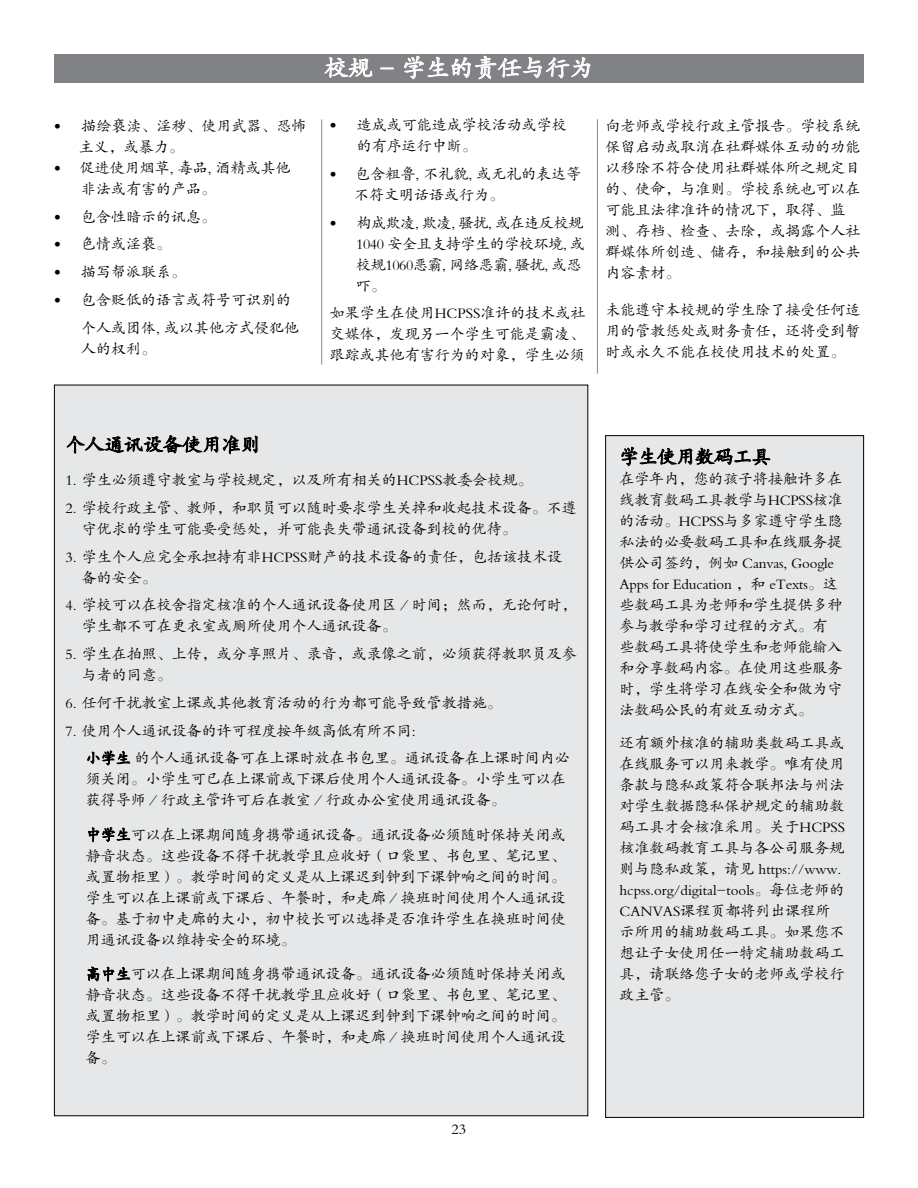
<style>
.page{position:relative;width:918px;height:1188px;background:#fff}
.page>*{position:absolute;margin:0;border:0;box-sizing:border-box;transform-origin:0 0}
.t1{font:24px "FZKTJW GB1 0";color:#fff}
.t2{font:19.5px "FZKTJW GB1 0";color:#000}
.t3{font:15px/21px "FZKTJW GB1 0";color:#000}
.t4{font:15px/21px "FZKTJW GB1 0";letter-spacing:-.025em;color:#000}
.s1{font-family:"Helvetica Neue LT Std";font-size:13.5px}
</style>
<div class="page">
<div style="left:54px;top:54px;width:810px;height:28px;background:#808285"></div>
<svg style="left:324px;top:57px;width:49px;height:21px"></svg>
<svg style="left:380px;top:67px;width:14px;height:2px"></svg>
<svg style="left:404px;top:55px;width:187px;height:28px"></svg>
<hr style="left:321px;top:119px;width:1px;height:246px;background:#939598">
<div style="left:54px;top:385px;width:534px;height:731px;background:#e6e7e8"></div>
<svg style="left:67px;top:435px;width:191px;height:20px"></svg>
<svg style="left:88px;top:751px;width:42px;height:14px"></svg>
<svg style="left:88px;top:827px;width:42px;height:15px"></svg>
<svg style="left:88px;top:966px;width:42px;height:15px"></svg>
<hr style="left:597px;top:119px;width:1px;height:255px;background:#939598">
<div style="left:606px;top:436px;width:258px;height:681px;background:#e6e7e8"></div>
<svg style="left:621px;top:446px;width:149px;height:21px"></svg>
<div style="left:605px;top:435px;width:259px;height:683px;border:1px solid #000"></div>
<p class="t3" style="left:79px;top:116px;width:229px;text-indent:-25px"><span class="s1">•</span> 描绘亵渎、淫秽、使用武器、恐怖主义，或暴力。</p>
<p class="t3" style="left:81px;top:158px;width:211px;text-indent:-27px"><span class="s1">•</span> 促进使用烟草, 毒品, 酒精或其他非法或有害的产品。</p>
<p class="t3" style="left:54px;top:206px;width:163px"><span class="s1">•</span> 包含性暗示的讯息。</p>
<p class="t3" style="left:54px;top:234px;width:118px"><span class="s1">•</span> 色情或淫亵。</p>
<p class="t3" style="left:54px;top:262px;width:134px"><span class="s1">•</span> 描写帮派联系。</p>
<p class="t3" style="left:81px;top:286px;width:220px;line-height:27.8px;text-indent:-27px"><span class="s1">•</span> 包含贬低的语言或符号可识别的个人或团体, 或以其他方式侵犯他</p>
<p class="t3" style="left:81px;top:338px;width:76px">人的权利。</p>
<h1 class="t1" style="left:324px;top:55px;width:271px">校规 - 学生的责任与行为</h1>
<p class="t3" style="left:357px;top:115px;width:211px;text-indent:-27px"><span class="s1">•</span> 造成或可能造成学校活动或学校的有序运行中断。</p>
<p class="t3" style="left:354px;top:164px;width:229px;text-indent:-25px"><span class="s1">•</span> 包含粗鲁, 不礼貌, 或无礼的表达等不符文明话语或行为。</p>
<p class="t4" style="left:356px;top:212px;width:231px;text-indent:-26px"><span class="s1">•</span> 构成欺凌, 欺凌, 骚扰, 或在违反校规<br>1040 安全且支持学生的学校环境, 或校规1060恶霸, 网络恶霸, 骚扰, 或恐吓。</p>
<p class="t3" style="left:330px;top:303px;width:257px;text-align:justify">如果学生在使用HCPSS准许的技术或社交媒体，发现另一个学生可能是霸凌、跟踪或其他有害行为的对象，学生必须</p>
<p class="t3" style="left:606px;top:115px;width:256px">向老师或学校行政主管报告。学校系统保留启动或取消在社群媒体互动的功能以移除不符合使用社群媒体所之规定目的、使命，与准则。学校系统也可以在可能且法律准许的情况下，取得、监测、存档、检查、去除，或揭露个人社群媒体所创造、储存，和接触到的公共内容素材。</p>
<p class="t3" style="left:606px;top:300px;width:256px;text-align:justify">未能遵守本校规的学生除了接受任何适用的管教惩处或财务责任，还将受到暂时或永久不能在校使用技术的处置。</p>
<h2 class="t2" style="left:66px;top:435px;width:196px">个人通讯设备使用准则</h2>
<p class="t3" style="left:66px;top:470px;width:468px">1. 学生必须遵守教室与学校规定，以及所有相关的HCPSS教委会校规。</p>
<p class="t3" style="left:82px;top:498px;width:497px;text-indent:-16px">2. 学校行政主管、教师，和职员可以随时要求学生关掉和收起技术设备。不遵守优求的学生可能要受惩处，并可能丧失带通讯设备到校的优待。</p>
<p class="t3" style="left:82px;top:546px;width:482px;text-indent:-16px">3. 学生个人应完全承担持有非HCPSS财产的技术设备的责任，包括该技术设备的安全。</p>
<p class="t3" style="left:82px;top:595px;width:497px;text-indent:-16px">4. 学校可以在校舍指定核准的个人通讯设备使用区／时间；然而，无论何时，学生都不可在更衣室或厕所使用个人通讯设备。</p>
<p class="t3" style="left:82px;top:644px;width:496px;text-indent:-16px">5. 学生在拍照、上传，或分享照片、录音，或录像之前，必须获得教职员及参与者的同意。</p>
<p class="t3" style="left:66px;top:693px;width:438px">6. 任何干扰教室上课或其他教育活动的行为都可能导致管教措施。</p>
<p class="t3" style="left:86px;top:717px;width:486px;line-height:27.8px;text-indent:-20px">7. 使用个人通讯设备的许可程度按年级高低有所不同:<br>小学生的个人通讯设备可在上课时放在书包里。通讯设备在上课时间内必</p>
<p class="t3" style="left:86px;top:769px;width:481px">须关闭。小学生可已在上课前或下课后使用个人通讯设备。小学生可以在获得导师／行政主管许可后在教室／行政办公室使用通讯设备。</p>
<p class="t3" style="left:86px;top:825px;width:481px;text-align:justify">中学生可以在上课期间随身携带通讯设备。通讯设备必须随时保持关闭或静音状态。这些设备不得干扰教学且应收好（口袋里、书包里、笔记里、或置物柜里）。教学时间的定义是从上课迟到钟到下课钟响之间的时间。学生可以在上课前或下课后、午餐时，和走廊／换班时间使用个人通讯设备。基于初中走廊的大小，初中校长可以选择是否准许学生在换班时间使用通讯设备以维持安全的环境。</p>
<p class="t3" style="left:86px;top:964px;width:481px;text-align:justify">高中生可以在上课期间随身携带通讯设备。通讯设备必须随时保持关闭或静音状态。这些设备不得干扰教学且应收好（口袋里、书包里、笔记里、或置物柜里）。教学时间的定义是从上课迟到钟到下课钟响之间的时间。学生可以在上课前或下课后、午餐时，和走廊／换班时间使用个人通讯设备。</p>
<p class="t3" style="left:451px;top:1119px;width:16px">23</p>
<h2 class="t2" style="left:620px;top:447px;width:153px">学生使用数码工具</h2>
<p class="t3" style="left:620px;top:469px;width:225px">在学年内，您的孩子将接触许多在线教育数码工具教学与HCPSS核准的活动。HCPSS与多家遵守学生隐私法的必要数码工具和在线服务提供公司签约，例如 Canvas, Google<br>Apps for Education ，和 eTexts。这些数码工具为老师和学生提供多种参与教学和学习过程的方式。有些数码工具将使学生和老师能输入和分享数码内容。在使用这些服务时，学生将学习在线安全和做为守法数码公民的有效互动方式。</p>
<p class="t3" style="left:620px;top:733px;width:227px">还有额外核准的辅助类数码工具或在线服务可以用来教学。唯有使用条款与隐私政策符合联邦法与州法对学生数据隐私保护规定的辅助数码工具才会核准采用。关于HCPSS核准数码教育工具与各公司服务规则与隐私政策，请见 https://www. hcpss.org/digital-tools。每位老师的<br>CANVAS课程页都将列出课程所示所用的辅助数码工具。如果您不想让子女使用任一特定辅助数码工具，请联络您子女的老师或学校行政主管。</p>
</div>
